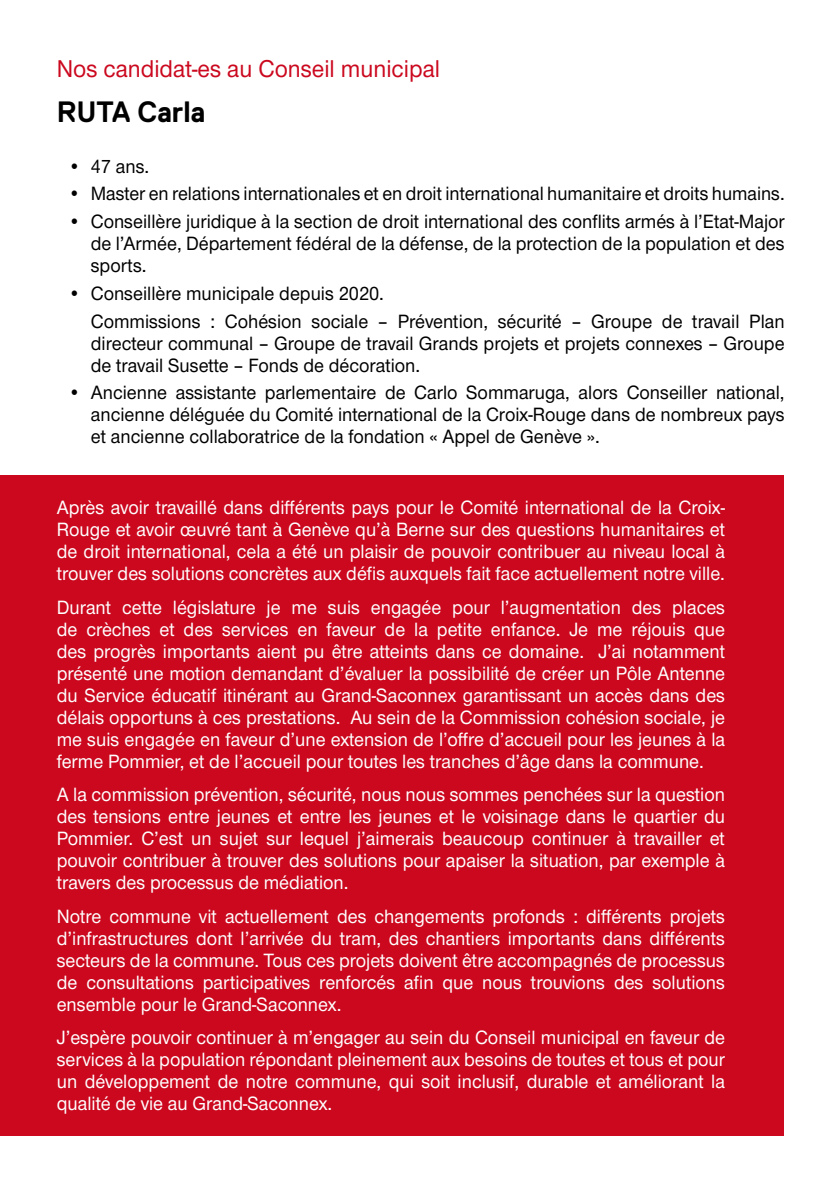
<style>
.page{position:relative;width:840px;height:1191px;background:#fff}
.page>*{position:absolute;margin:0;border:0;box-sizing:border-box;transform-origin:0 0}
.t1{font:700 29.4px "Replica";color:#000;scale:.95 1}
.t2{font:500 25.2px "Nimbus San Nov";color:#cb081e;scale:.95 1}
.t3{font:500 20px/22px "Nimbus San Nov";color:#fff;text-align:justify;scale:.95 1}
.t4{font:500 20px/22px "Nimbus San Nov";color:#000;text-align:justify;scale:.95 1}
.t5{font:500 20px "Nimbus San Nov";color:#000;scale:.94 1}
</style>
<div class="page">
<div style="left:0;top:475px;width:782px;height:660px;background:#cb081e"></div>
<p class="t2" style="left:57px;top:54px;width:405px">Nos candidat-es au Conseil municipal</p>
<h1 class="t1" style="left:57px;top:96px;width:158px">RUTA Carla</h1>
<p class="t4" style="left:68px;top:155px;width:87px">• 47 ans.</p>
<p class="t5" style="left:68px;top:182px;width:763px">• Master en relations internationales et en droit international humanitaire et droits humains.</p>
<p class="t4" style="left:91px;top:210px;width:731px;text-indent:-23px">• Conseillère juridique à la section de droit international des conflits armés à l’Etat-Major de l’Armée, Département fédéral de la défense, de la protection de la population et des sports.</p>
<p class="t4" style="left:91px;top:279px;width:731px;line-height:27.6px;text-indent:-23px">• Conseillère municipale depuis 2020.<br>Commissions : Cohésion sociale – Prévention, sécurité – Groupe de travail Plan</p>
<p class="t4" style="left:91px;top:332px;width:731px">directeur communal – Groupe de travail Grands projets et projets connexes – Groupe de travail Susette – Fonds de décoration.</p>
<p class="t4" style="left:91px;top:381px;width:731px;text-indent:-23px">• Ancienne assistante parlementaire de Carlo Sommaruga, alors Conseiller national, ancienne déléguée du Comité international de la Croix-Rouge dans de nombreux pays et ancienne collaboratrice de la fondation « Appel de Genève ».</p>
<p class="t3" style="left:57px;top:497px;width:704px">Après avoir travaillé dans différents pays pour le Comité international de la Croix-Rouge et avoir œuvré tant à Genève qu’à Berne sur des questions humanitaires et de droit international, cela a été un plaisir de pouvoir contribuer au niveau local à trouver des solutions concrètes aux défis auxquels fait face actuellement notre ville.</p>
<p class="t3" style="left:57px;top:596px;width:704px">Durant cette législature je me suis engagée pour l’augmentation des places de crèches et des services en faveur de la petite enfance. Je me réjouis que des progrès importants aient pu être atteints dans ce domaine. J’ai notamment présenté une motion demandant d’évaluer la possibilité de créer un Pôle Antenne du Service éducatif itinérant au Grand-Saconnex garantissant un accès dans des délais opportuns à ces prestations. Au sein de la Commission cohésion sociale, je me suis engagée en faveur d’une extension de l’offre d’accueil pour les jeunes à la ferme Pommier, et de l’accueil pour toutes les tranches d’âge dans la commune.</p>
<p class="t3" style="left:57px;top:783px;width:704px">A la commission prévention, sécurité, nous nous sommes penchées sur la question des tensions entre jeunes et entre les jeunes et le voisinage dans le quartier du Pommier. C’est un sujet sur lequel j’aimerais beaucoup continuer à travailler et pouvoir contribuer à trouver des solutions pour apaiser la situation, par exemple à travers des processus de médiation.</p>
<p class="t3" style="left:57px;top:905px;width:704px">Notre commune vit actuellement des changements profonds : différents projets d’infrastructures dont l’arrivée du tram, des chantiers importants dans différents secteurs de la commune. Tous ces projets doivent être accompagnés de processus de consultations participatives renforcés afin que nous trouvions des solutions ensemble pour le Grand-Saconnex.</p>
<p class="t3" style="left:57px;top:1026px;width:704px">J’espère pouvoir continuer à m’engager au sein du Conseil municipal en faveur de services à la population répondant pleinement aux besoins de toutes et tous et pour un développement de notre commune, qui soit inclusif, durable et améliorant la qualité de vie au Grand-Saconnex.</p>
</div>
